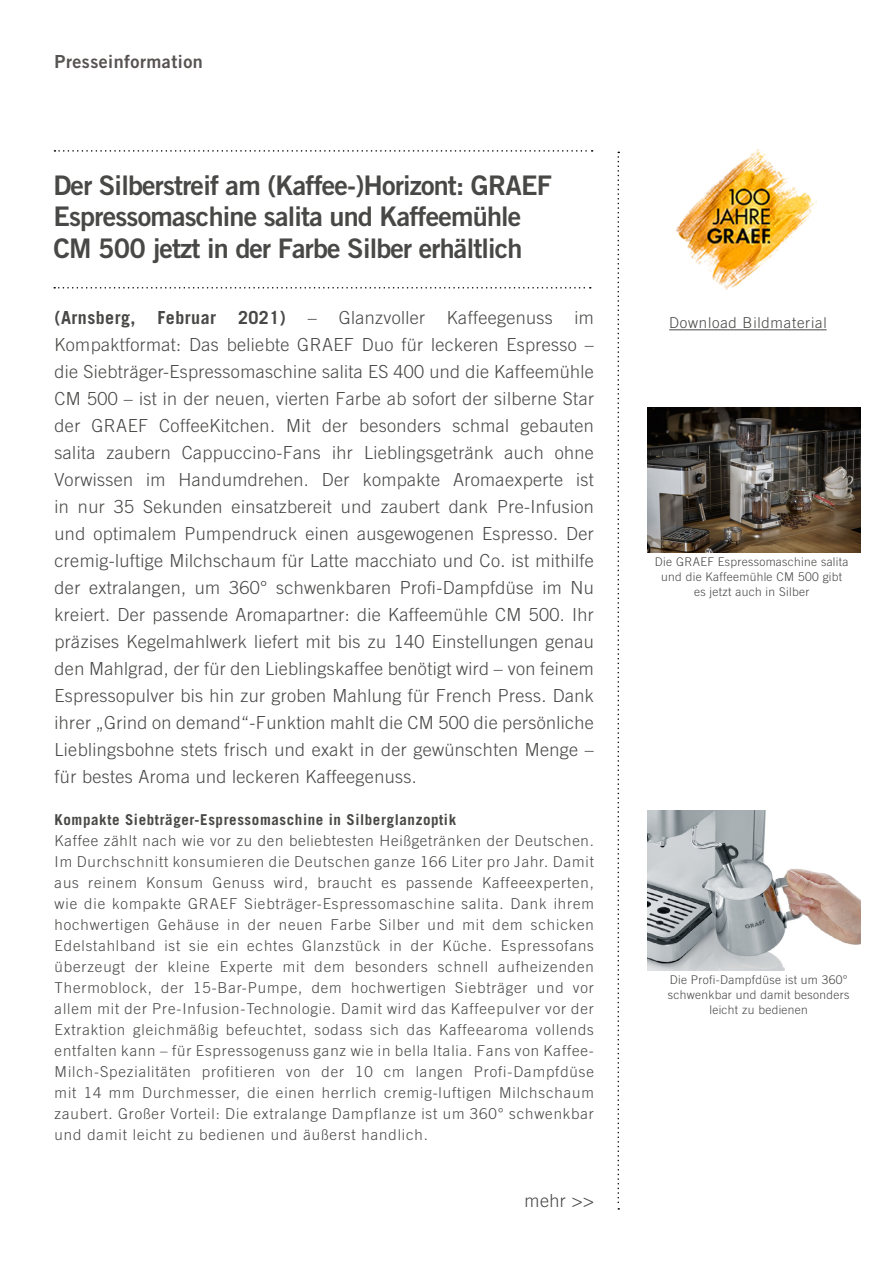
<style>
.page{position:relative;width:893px;height:1263px;background:#fff}
.page>*{position:absolute;margin:0;border:0;box-sizing:border-box;transform-origin:0 0}
.Überschrift_PM{font:27px/31.5px "Trade Gothic LT Bold Two";letter-spacing:-.03em;color:#484847}
.Teaser_PM{font:300 18px/27px "Trade Gothic LT";letter-spacing:.02em;color:#484847;text-align:justify}
.t1{font:18px "Trade Gothic LT Bold Two";letter-spacing:.025em;color:#585353}
.Fließtext_PM{font:300 15px/21px "Trade Gothic LT";letter-spacing:.06em;color:#484847;text-align:justify}
.Überschrift_Fließtex{font:700 15px "Trade Gothic LT";letter-spacing:.04em;color:#484847}
.Boilerplate_PM{font:300 12px/15px "Trade Gothic LT";letter-spacing:.025em;color:#484847;text-align:center}
.s1{font-weight:700}
</style>
<div class="page">
<img style="left:677px;top:150px;width:140px;height:139px">
<svg style="left:54px;top:150px;width:539px;height:2px"></svg>
<svg style="left:54px;top:287px;width:537px;height:2px"></svg>
<svg style="left:617px;top:152px;width:2px;height:1057px"></svg>
<hr style="left:669px;top:329px;width:158px;height:1px;background:#484847">
<img style="left:648px;top:407px;width:213px;height:145px">
<img style="left:648px;top:810px;width:213px;height:160px">
<p class="t1" style="left:55px;top:50px;width:150px">Presseinformation</p>
<p class="Überschrift_PM" style="left:53px;top:169px;width:500px">Der Silberstreif am (Kaffee-)Horizont: GRAEF<br>Espressomaschine salita und Kaffeemühle<br>CM 500 jetzt in der Farbe Silber erhältlich</p>
<p class="Teaser_PM" style="left:55px;top:304px;width:541px"><span class="s1">(Arnsberg, Februar 2021)</span> – Glanzvoller Kaffeegenuss im Kompaktformat: Das beliebte GRAEF Duo für leckeren Espresso – die Siebträger-Espressomaschine salita ES 400 und die Kaffeemühle CM 500 – ist in der neuen, vierten Farbe ab sofort der silberne Star der GRAEF CoffeeKitchen. Mit der besonders schmal gebauten salita zaubern Cappuccino-Fans ihr Lieblingsgetränk auch ohne Vorwissen im Handumdrehen. Der kompakte Aromaexperte ist in nur 35 Sekunden einsatzbereit und zaubert dank Pre-Infusion und optimalem Pumpendruck einen ausgewogenen Espresso. Der cremig-luftige Milchschaum für Latte macchiato und Co. ist mithilfe der extralangen, um 360° schwenkbaren Profi-Dampfdüse im Nu kreiert. Der passende Aromapartner: die Kaffeemühle CM 500. Ihr präzises Kegelmahlwerk liefert mit bis zu 140 Einstellungen genau den Mahlgrad, der für den Lieblingskaffee benötigt wird – von feinem Espressopulver bis hin zur groben Mahlung für French Press. Dank ihrer „Grind on demand“-Funktion mahlt die CM 500 die persönliche Lieblingsbohne stets frisch und exakt in der gewünschten Menge – für bestes Aroma und leckeren Kaffeegenuss.</p>
<p class="Überschrift_Fließtex" style="left:55px;top:810px;width:403px">Kompakte Siebträger-Espressomaschine in Silberglanzoptik</p>
<p class="Fließtext_PM" style="left:55px;top:830px;width:541px">Kaffee zählt nach wie vor zu den beliebtesten Heißgetränken der Deutschen.<br>Im Durchschnitt konsumieren die Deutschen ganze 166 Liter pro Jahr. Damit aus reinem Konsum Genuss wird, braucht es passende Kaffeeexperten, wie die kompakte GRAEF Siebträger-Espressomaschine salita. Dank ihrem hochwertigen Gehäuse in der neuen Farbe Silber und mit dem schicken Edelstahlband ist sie ein echtes Glanzstück in der Küche. Espressofans überzeugt der kleine Experte mit dem besonders schnell aufheizenden Thermoblock, der 15-Bar-Pumpe, dem hochwertigen Siebträger und vor allem mit der Pre-Infusion-Technologie. Damit wird das Kaffeepulver vor der Extraktion gleichmäßig befeuchtet, sodass sich das Kaffeearoma vollends entfalten kann – für Espressogenuss ganz wie in bella Italia. Fans von Kaffee-Milch-Spezialitäten profitieren von der 10 cm langen Profi-Dampfdüse mit 14 mm Durchmesser, die einen herrlich cremig-luftigen Milchschaum zaubert. Großer Vorteil: Die extralange Dampflanze ist um 360° schwenkbar und damit leicht zu bedienen und äußerst handlich.</p>
<p class="Teaser_PM" style="left:525px;top:1186px;width:71px">mehr &gt;&gt;</p>
<p class="Fließtext_PM" style="left:669px;top:312px;width:159px">Download Bildmaterial</p>
<p class="Boilerplate_PM" style="left:655px;top:554px;width:195px">Die GRAEF Espressomaschine salita und die Kaffeemühle CM 500 gibt es jetzt auch in Silber</p>
<p class="Boilerplate_PM" style="left:668px;top:972px;width:183px">Die Profi-Dampfdüse ist um 360° schwenkbar und damit besonders leicht zu bedienen</p>
</div>
